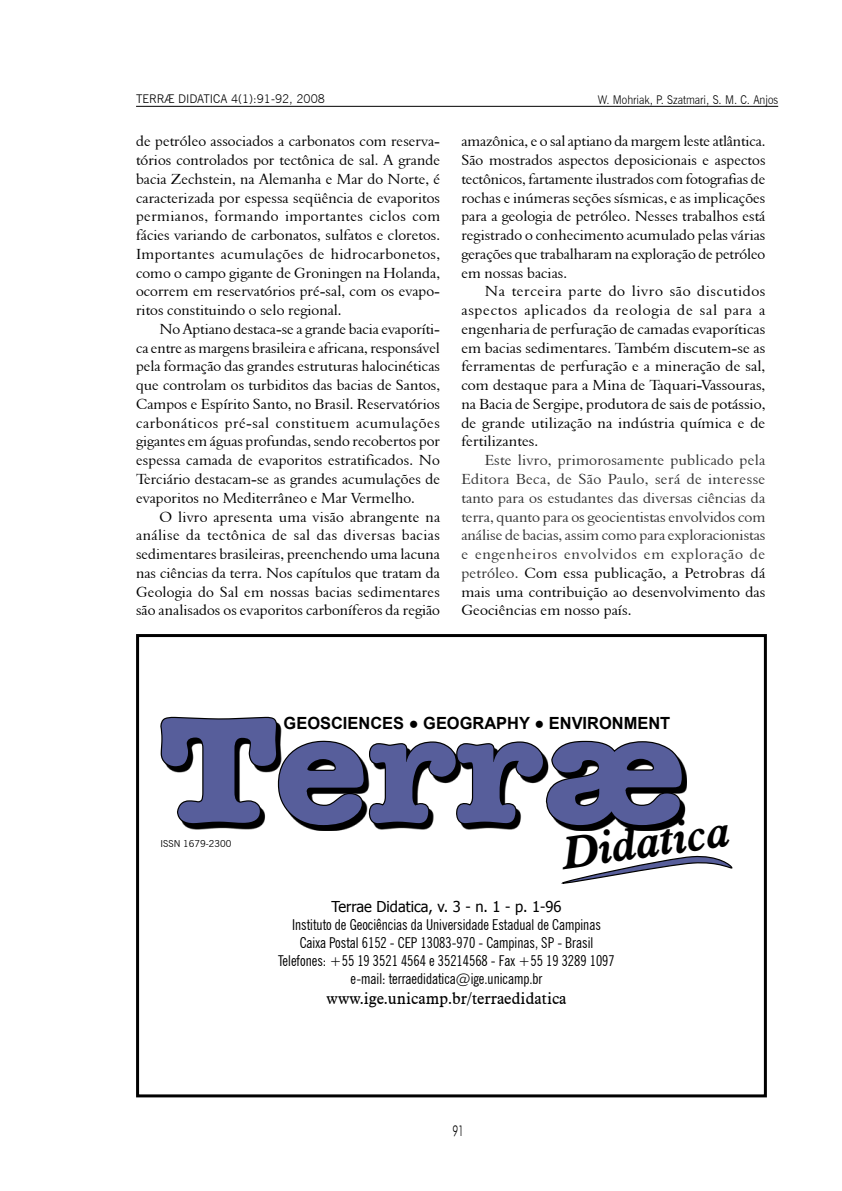
<style>
.page{position:relative;width:842px;height:1191px;background:#fff}
.page>*{position:absolute;margin:0;border:0;box-sizing:border-box;transform-origin:0 0}
.t1{font:150.9px "Memorandum";color:#575e9b;scale:1.11 1}
.t2{font:italic 700 44.85px "Aldine 721 BT";color:#000}
.t3{font:700 16.8px "Arial";color:#000}
.t4{font:16.5px "Aldine 721 BT";color:#000}
.t5{font:15px/18.8px "Aldine 401 BT Roman A";color:#000;text-align:justify}
.t6{font:15px/18.8px "Aldine 401 BT Roman A";color:#333;text-align:justify}
.t7{font:condensed 15px/18px "News Gothic BT";color:#000;text-align:center}
.t8{font:15px "Tahoma";color:#000}
.t9{font:300 14.85px "Futura BT";color:#000;scale:.68 1}
.t10{font:300 12px "News Gothic BT";color:#000;scale:.9 1}
.t11{font:300 12px "News Gothic BT";color:#000}
.t12{font:9.6px "News Gothic BT";color:#000}
.s1{color:#000}
</style>
<div class="page">
<hr style="left:136px;top:106px;width:642px;height:1px;background:#000">
<svg style="left:186px;top:765px;width:501px;height:65px"></svg>
<svg style="left:160px;top:716px;width:524px;height:111px"></svg>
<svg style="left:562px;top:855px;width:171px;height:29px"></svg>
<div style="left:136px;top:634px;width:631px;height:463px;border:3px solid #000"></div>
<p class="t11" style="left:136px;top:92px;width:190px">TERRÆ DIDATICA 4(1):91-92, 2008</p>
<p class="t10" style="left:598px;top:92px;width:202px">W. Mohriak, P. Szatmari, S. M. C. Anjos</p>
<p class="t5" style="left:136px;top:132px;width:306px">de petróleo associados a carbonatos com reserva&shy;tórios controlados por tectônica de sal. A grande bacia Zechstein, na Alemanha e Mar do Norte, é caracterizada por espessa seqüência de evaporitos permianos, formando importantes ciclos com fácies variando de carbonatos, sulfatos e cloretos.<br>Importantes acumulações de hidrocarbonetos, como o campo gigante de Groningen na Holanda, ocorrem em reservatórios pré-sal, com os evapo&shy;ritos constituindo o selo regional.</p>
<p class="t5" style="left:136px;top:319px;width:306px;text-indent:23px">No Aptiano destaca-se a grande bacia evaporíti&shy;ca entre as margens brasileira e africana, responsável pela formação das grandes estruturas halocinéticas que controlam os turbiditos das bacias de Santos, Campos e Espírito Santo, no Brasil. Reservatórios carbonáticos pré-sal constituem acumulações gigantes em águas profundas, sendo recobertos por espessa camada de evaporitos estratificados. No Terciário destacam-se as grandes acumulações de evaporitos no Mediterrâneo e Mar Vermelho.</p>
<p class="t5" style="left:136px;top:507px;width:306px;text-indent:23px">O livro apresenta uma visão abrangente na análise da tectônica de sal das diversas bacias sedimentares brasileiras, preenchendo uma lacuna nas ciências da terra. Nos capítulos que tratam da Geologia do Sal em nossas bacias sedimentares são analisados os evaporitos carboníferos da região</p>
<p class="t5" style="left:461px;top:132px;width:306px">amazônica, e o sal aptiano da margem leste atlântica.<br>São mostrados aspectos deposicionais e aspectos tectônicos, fartamente ilustrados com fotografias de rochas e inúmeras seções sísmicas, e as implicações para a geologia de petróleo. Nesses trabalhos está registrado o conhecimento acumulado pelas várias gerações que trabalharam na exploração de petróleo em nossas bacias.</p>
<p class="t5" style="left:461px;top:282px;width:306px;text-indent:23px">Na terceira parte do livro são discutidos aspectos aplicados da reologia de sal para a engenharia de perfuração de camadas evaporíticas em bacias sedimentares. Também discutem-se as ferramentas de perfuração e a mineração de sal, com destaque para a Mina de Taquari-Vassouras, na Bacia de Sergipe, produtora de sais de potássio, de grande utilização na indústria química e de fertilizantes.</p>
<p class="t6" style="left:461px;top:450px;width:306px;text-indent:23px">Este livro, primorosamente publicado pela Editora Beca, de São Paulo, será de interesse tanto para os estudantes das diversas ciências da terra, quanto para os geocientistas envolvidos com análise de bacias, assim como para exploracionistas e engenheiros envolvidos em exploração de petróleo. <span class="s1">Com essa publicação, a Petrobras dá mais uma contribuição ao desenvolvimento das Geociências em nosso país.</span></p>
<p class="t3" style="left:284px;top:712px;width:388px">GEOSCIENCES ● GEOGRAPHY ● ENVIRONMENT</p>
<h1 class="t1" style="left:161px;top:681px;width:476px">Terræ</h1>
<h2 class="t2" style="left:560px;top:826px;width:169px;rotate:-8deg">Didatica</h2>
<p class="t12" style="left:161px;top:838px;width:73px">ISSN 1679-2300</p>
<p class="t8" style="left:331px;top:896px;width:232px">Terrae Didatica, v. 3 - n. 1 - p. 1-96</p>
<p class="t7" style="left:278px;top:915px;width:338px">Instituto de Geociências da Universidade Estadual de Campinas Caixa Postal 6152 - CEP 13083-970 - Campinas, SP - Brasil Telefones: +55 19 3521 4564 e 35214568 - Fax +55 19 3289 1097 e-mail: terraedidatica@ige.unicamp.br</p>
<p class="t4" style="left:327px;top:988px;width:241px">www.ige.unicamp.br/terraedidatica</p>
<p class="t9" style="left:452px;top:1121px;width:19px">91</p>
</div>
